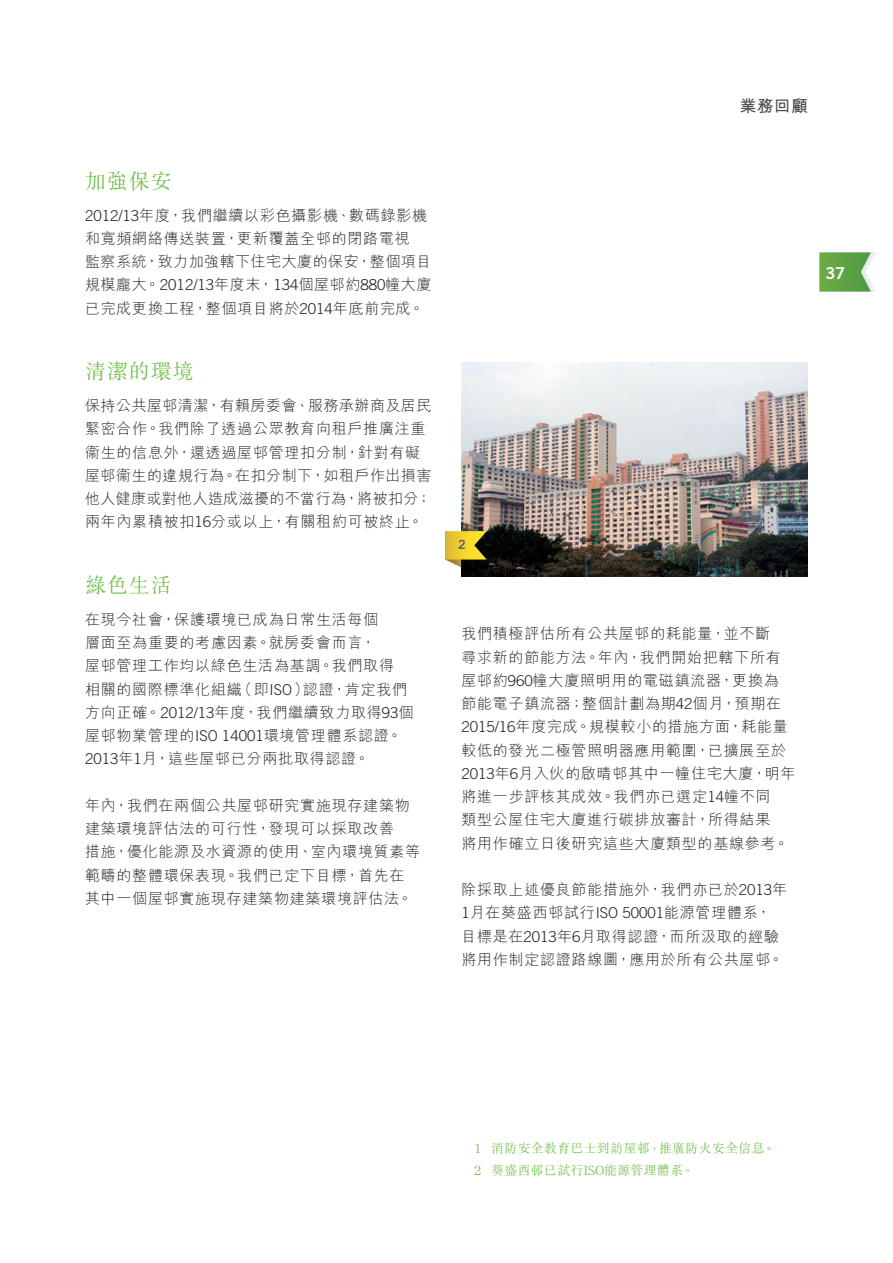
<style>
.page{position:relative;width:893px;height:1263px;background:#fff}
.page>*{position:absolute;margin:0;border:0;box-sizing:border-box;transform-origin:0 0}
.Heading_1{font:300 21px "M Sung HK";letter-spacing:.045em;color:#6cbd45}
.t1{font:700 16.5px "M Hei HK";color:#4b4c4d}
.t2{font:16.5px "Trade Gothic LT Std Bd 2";color:#fff}
.Body_Text{font:300 15px/23.2px "M Hei HK";letter-spacing:.05em;color:#231f20}
.t3{font:300 12.75px "M Sung HK";letter-spacing:.04em;color:#6cbd45}
.t4{font:12.75px "Trade Gothic LT Std Bd 2";color:#636366}
.s1{font-family:"Trade Gothic LT Std"}
.s2{font-family:"Else NPL Std"}
</style>
<div class="page">
<svg style="left:819px;top:252px;width:56px;height:40px;background:#7ab265"></svg>
<img style="left:461px;top:362px;width:347px;height:215px">
<svg style="left:445px;top:531px;width:46px;height:36px;background:#a28f28"></svg>
<p class="Heading_1" style="left:85px;top:166px;width:88px">加強保安</p>
<p class="Body_Text" style="left:85px;top:203px;width:348px"><span class="s1">2012/13</span>年度，我們繼續以彩色攝影機、數碼錄影機和寬頻網絡傳送裝置，更新覆蓋全邨的閉路電視<br>監察系統，致力加強轄下住宅大廈的保安，整個項目規模龐大。<span class="s1">2012/13</span>年度末，<span class="s1">134</span>個屋邨約<span class="s1">880</span>幢大廈已完成更換工程，整個項目將於<span class="s1">2014</span>年底前完成。</p>
<p class="Heading_1" style="left:85px;top:357px;width:110px">清潔的環境</p>
<p class="Body_Text" style="left:85px;top:394px;width:348px">保持公共屋邨清潔，有賴房委會、服務承辦商及居民緊密合作。我們除了透過公眾教育向租戶推廣注重衞生的信息外，還透過屋邨管理扣分制，針對有礙屋邨衞生的違規行為。在扣分制下，如租戶作出損害他人健康或對他人造成滋擾的不當行為，將被扣分；兩年內累積被扣<span class="s1">16</span>分或以上，有關租約可被終止。</p>
<p class="Heading_1" style="left:85px;top:571px;width:88px">綠色生活</p>
<p class="Body_Text" style="left:85px;top:608px;width:330px">在現今社會，保護環境已成為日常生活每個<br>層面至為重要的考慮因素。就房委會而言，<br>屋邨管理工作均以綠色生活為基調。我們取得<br>相關的國際標準化組織（即<span class="s1">ISO</span>）認證，肯定我們方向正確。<span class="s1">2012/13</span>年度，我們繼續致力取得<span class="s1">93</span>個屋邨物業管理的<span class="s1">ISO 14001</span>環境管理體系認證。<br><span class="s1">2013</span>年<span class="s1">1</span>月，這些屋邨已分兩批取得認證。</p>
<p class="Body_Text" style="left:85px;top:794px;width:337px">年內，我們在兩個公共屋邨研究實施現存建築物建築環境評估法的可行性，發現可以採取改善<br>措施，優化能源及水資源的使用、室內環境質素等範疇的整體環保表現。我們已定下目標，首先在其中一個屋邨實施現存建築物建築環境評估法。</p>
<p class="t1" style="left:740px;top:94px;width:69px">業務回顧</p>
<p class="t2" style="left:825px;top:263px;width:21px">37</p>
<p class="t4" style="left:458px;top:537px;width:9px">2</p>
<p class="Body_Text" style="left:461px;top:622px;width:336px">我們積極評估所有公共屋邨的耗能量，並不斷<br>尋求新的節能方法。年內，我們開始把轄下所有屋邨約<span class="s1">960</span>幢大廈照明用的電磁鎮流器，更換為節能電子鎮流器；整個計劃為期<span class="s1">42</span>個月，預期在<br><span class="s1">2015/16</span>年度完成。規模較小的措施方面，耗能量較低的發光二極管照明器應用範圍，已擴展至於<br><span class="s1">2013</span>年<span class="s1">6</span>月入伙的啟晴邨其中一幢住宅大廈，明年將進一步評核其成效。我們亦已選定<span class="s1">14</span>幢不同<br>類型公屋住宅大廈進行碳排放審計，所得結果<br>將用作確立日後研究這些大廈類型的基線參考。</p>
<p class="Body_Text" style="left:461px;top:878px;width:327px">除採取上述優良節能措施外，我們亦已於<span class="s1">2013</span>年<br><span class="s1">1</span>月在葵盛西邨試行<span class="s1">ISO 50001</span>能源管理體系，目標是在<span class="s1">2013</span>年<span class="s1">6</span>月取得認證，而所汲取的經驗將用作制定認證路線圖，應用於所有公共屋邨。</p>
<p class="t3" style="left:474px;top:1139px;width:303px"><span class="s2">1</span> 消防安全教育巴士到訪屋邨，推廣防火安全信息。</p>
<p class="t3" style="left:474px;top:1161px;width:222px"><span class="s2">2</span> 葵盛西邨已試行<span class="s2">ISO</span>能源管理體系。</p>
</div>
